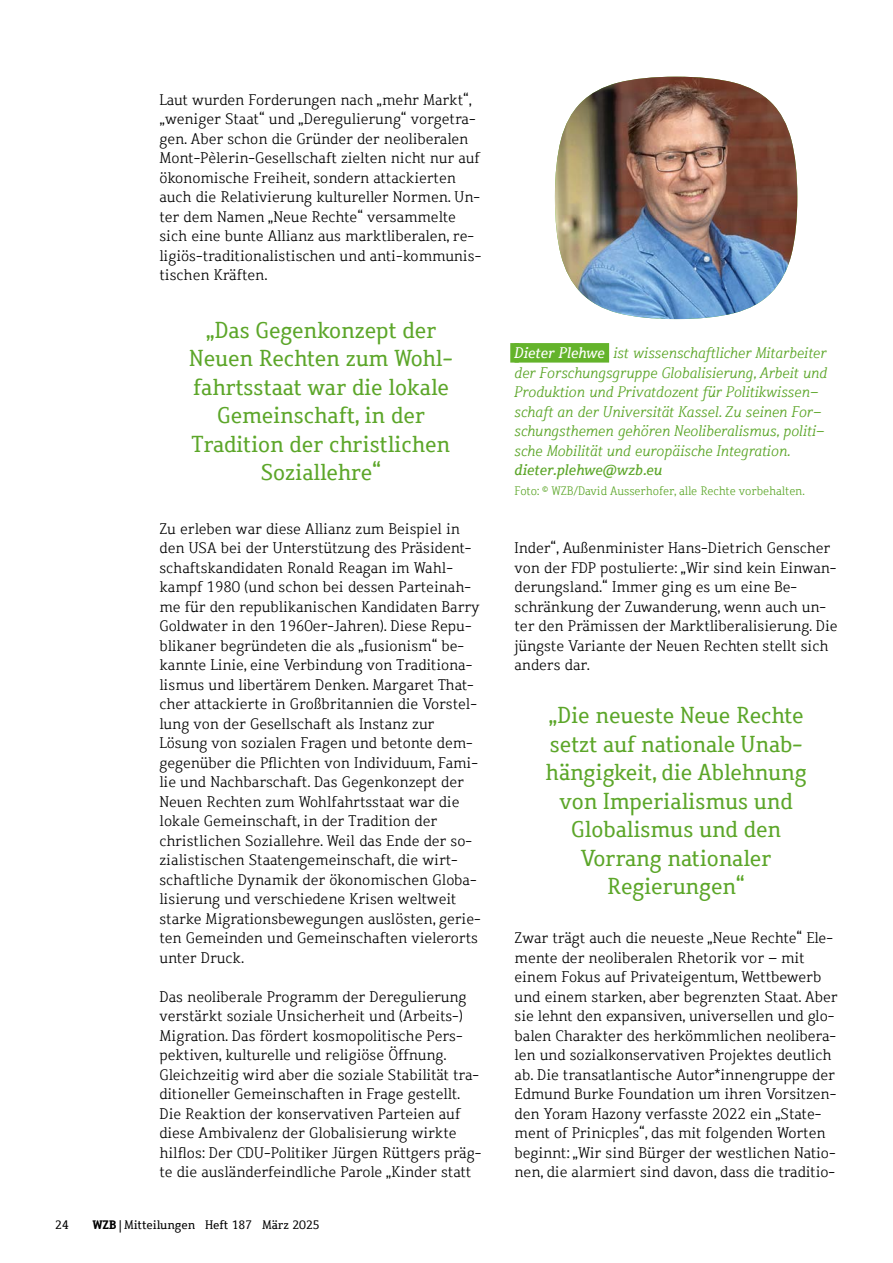
<style>
.page{position:relative;width:893px;height:1263px;background:#fff}
.page>*{position:absolute;margin:0;border:0;box-sizing:border-box;transform-origin:0 0}
.t1{font:22.5px/28.5px "Dahrendorf";letter-spacing:-.005em;color:#5ca629;text-align:center}
.t2{font:300 15px/19.5px "Dahrendorf";color:#000}
.t3{font:italic 300 15px/19.5px "Dahrendorf";color:#5ca629}
.t4{font:300 12px "Dahrendorf";letter-spacing:-.005em;color:#5ca629}
.t5{font:12px "Dahrendorf";color:#000}
.s1{font-weight:400;color:#fff}
.s2{font-weight:400}
</style>
<div class="page">
<div style="left:510px;top:343px;width:9px;height:20px;background:#64b32b"></div>
<div style="left:514px;top:343px;width:95px;height:20px;background:#64b32b"></div>
<img style="left:555px;top:77px;width:242px;height:242px">
<p class="t2" style="left:159px;top:90px;width:323px">Laut wurden Forderungen nach „mehr Markt“, „weniger Staat“ und „Deregulierung“ vorgetra&shy;gen. Aber schon die Gründer der neoliberalen Mont-Pèlerin-Gesellschaft zielten nicht nur auf ökonomische Freiheit, sondern attackierten auch die Relativierung kultureller Normen. Un&shy;ter dem Namen „Neue Rechte“ versammelte sich eine bunte Allianz aus marktliberalen, re&shy;ligiös-traditionalistischen und anti-kommunis&shy;tischen Kräften.</p>
<p class="t1" style="left:189px;top:316px;width:265px">„Das Gegenkonzept der<br>Neuen Rechten zum Wohl&shy;fahrtsstaat war die lokale<br>Gemeinschaft, in der<br>Tradition der christlichen<br>Soziallehre“</p>
<p class="t2" style="left:159px;top:519px;width:323px">Zu erleben war diese Allianz zum Beispiel in den USA bei der Unterstützung des Präsident&shy;schaftskandidaten Ronald Reagan im Wahl&shy;kampf 1980 (und schon bei dessen Parteinah&shy;me für den republikanischen Kandidaten Barry Goldwater in den 1960er-Jahren). Diese Repu&shy;blikaner begründeten die als „fusionism“ be&shy;kannte Linie, eine Verbindung von Traditiona&shy;lismus und libertärem Denken. Margaret That&shy;cher attackierte in Großbritannien die Vorstel&shy;lung von der Gesellschaft als Instanz zur Lösung von sozialen Fragen und betonte dem&shy;gegenüber die Pflichten von Individuum, Fami&shy;lie und Nachbarschaft. Das Gegenkonzept der Neuen Rechten zum Wohlfahrtsstaat war die lokale Gemeinschaft, in der Tradition der christlichen Soziallehre. Weil das Ende der so&shy;zialistischen Staatengemeinschaft, die wirt&shy;schaftliche Dynamik der ökonomischen Globa&shy;lisierung und verschiedene Krisen weltweit starke Migrationsbewegungen auslösten, gerie&shy;ten Gemeinden und Gemeinschaften vielerorts unter Druck.</p>
<p class="t2" style="left:159px;top:987px;width:323px">Das neoliberale Programm der Deregulierung verstärkt soziale Unsicherheit und (Arbeits-)<br>Migration. Das fördert kosmopolitische Pers&shy;pektiven, kulturelle und religiöse Öffnung.<br>Gleichzeitig wird aber die soziale Stabilität tra&shy;ditioneller Gemeinschaften in Frage gestellt.<br>Die Reaktion der konservativen Parteien auf diese Ambivalenz der Globalisierung wirkte hilflos: Der CDU-Politiker Jürgen Rüttgers präg&shy;te die ausländerfeindliche Parole „Kinder statt</p>
<p class="t5" style="left:55px;top:1217px;width:15px">24</p>
<p class="t5" style="left:118px;top:1217px;width:203px">|Mitteilungen Heft 187 März 2025</p>
<p class="t3" style="left:514px;top:343px;width:314px"><span class="s1">Dieter Plehwe</span> ist wissenschaftlicher Mitarbeiter der Forschungsgruppe Globalisierung, Arbeit und Produktion und Privatdozent für Politikwissen&shy;schaft an der Universität Kassel. Zu seinen For&shy;schungsthemen gehören Neoliberalismus, politi&shy;sche Mobilität und europäische Integration. <span class="s2">dieter.plehwe@wzb.eu</span></p>
<p class="t4" style="left:514px;top:483px;width:292px">Foto: © WZB/David Ausserhofer, alle Rechte vorbehalten.</p>
<p class="t2" style="left:514px;top:538px;width:325px">Inder“, Außenminister Hans-Dietrich Genscher von der FDP postulierte: „Wir sind kein Einwan&shy;derungsland.“ Immer ging es um eine Be&shy;schränkung der Zuwanderung, wenn auch un&shy;ter den Prämissen der Marktliberalisierung. Die jüngste Variante der Neuen Rechten stellt sich anders dar.</p>
<p class="t1" style="left:546px;top:702px;width:263px">„Die neueste Neue Rechte setzt auf nationale Unab&shy;hängigkeit, die Ablehnung von Imperialismus und<br>Globalismus und den<br>Vorrang nationaler<br>Regierungen“</p>
<p class="t2" style="left:514px;top:928px;width:324px">Zwar trägt auch die neueste „Neue Rechte“ Ele&shy;mente der neoliberalen Rhetorik vor – mit einem Fokus auf Privateigentum, Wettbewerb und einem starken, aber begrenzten Staat. Aber sie lehnt den expansiven, universellen und glo&shy;balen Charakter des herkömmlichen neolibera&shy;len und sozialkonservativen Projektes deutlich ab. Die transatlantische Autor*innengruppe der Edmund Burke Foundation um ihren Vorsitzen&shy;den Yoram Hazony verfasste 2022 ein „State&shy;ment of Prinicples“, das mit folgenden Worten beginnt: „Wir sind Bürger der westlichen Natio&shy;nen, die alarmiert sind davon, dass die traditio-</p>
</div>
